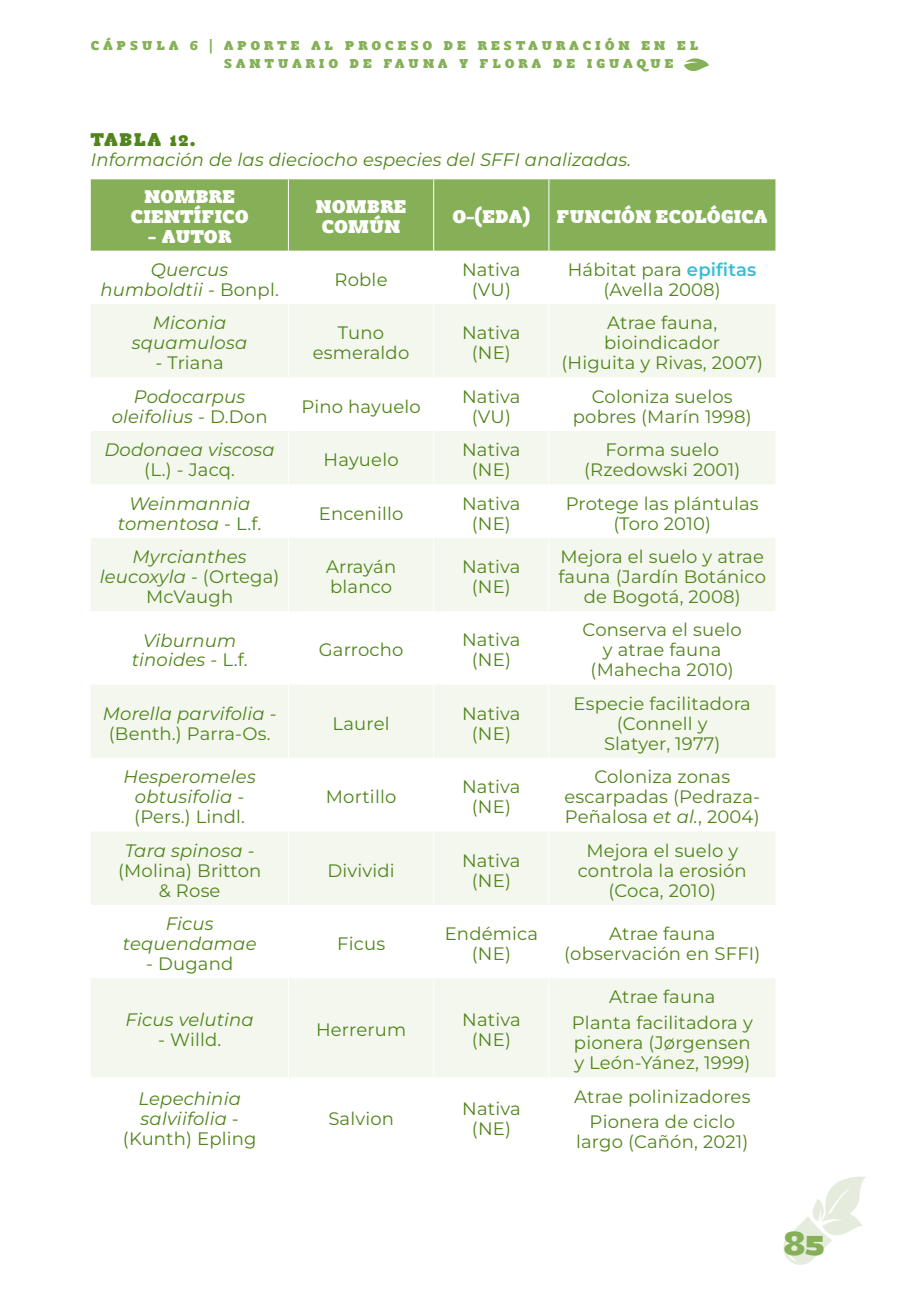
<style>
.page{position:relative;width:908px;height:1304px;background:#fff}
.page>*{position:absolute;margin:0;border:0;box-sizing:border-box;transform-origin:0 0}
.t1{font:36px "Romeral";color:#85b058}
.t2{font:20px/20px "Romeral";letter-spacing:.025em;color:#fff;text-align:center}
.t3{font:20px "Romeral";letter-spacing:.1em;color:#51851b}
.t4{font:18px/20px "Montserrat";letter-spacing:.01em;color:#51851b;text-align:center}
.t5{font:italic 18px/20px "Montserrat";letter-spacing:.01em;color:#51851b;text-align:center}
.t6{font:14px/18px "Romeral";letter-spacing:.3em;color:#85b058}
.s1{font-style:normal}
.s2{font-weight:600;color:#38bed3}
.s3{font-style:italic}
</style>
<div class="page">
<svg style="left:783px;top:1177px;width:82px;height:88px"></svg>
<svg style="left:684px;top:58px;width:24px;height:13px"></svg>
<div style="left:91px;top:179px;width:684px;height:72px;background:#85b058"></div>
<svg style="left:91px;top:304px;width:684px;height:773px;fill:#f3f7ee"></svg>
<hr style="left:288px;top:179px;width:1px;height:72px;background:#fff">
<hr style="left:433px;top:179px;width:1px;height:72px;background:#fff">
<hr style="left:548px;top:179px;width:1px;height:72px;background:#fff">
<hr style="left:288px;top:304px;width:1px;height:73px;background:#fff">
<hr style="left:433px;top:304px;width:1px;height:73px;background:#fff">
<hr style="left:548px;top:304px;width:1px;height:73px;background:#fff">
<hr style="left:288px;top:377px;width:1px;height:54px;background:#fff">
<hr style="left:433px;top:377px;width:1px;height:54px;background:#fff">
<hr style="left:548px;top:377px;width:1px;height:54px;background:#fff">
<hr style="left:288px;top:431px;width:1px;height:53px;background:#fff">
<hr style="left:433px;top:431px;width:1px;height:53px;background:#fff">
<hr style="left:548px;top:431px;width:1px;height:53px;background:#fff">
<hr style="left:288px;top:484px;width:1px;height:54px;background:#fff">
<hr style="left:433px;top:484px;width:1px;height:54px;background:#fff">
<hr style="left:548px;top:484px;width:1px;height:54px;background:#fff">
<hr style="left:288px;top:538px;width:1px;height:73px;background:#fff">
<hr style="left:433px;top:538px;width:1px;height:73px;background:#fff">
<hr style="left:548px;top:538px;width:1px;height:73px;background:#fff">
<hr style="left:288px;top:611px;width:1px;height:74px;background:#fff">
<hr style="left:433px;top:611px;width:1px;height:74px;background:#fff">
<hr style="left:548px;top:611px;width:1px;height:74px;background:#fff">
<hr style="left:288px;top:685px;width:1px;height:73px;background:#fff">
<hr style="left:433px;top:685px;width:1px;height:73px;background:#fff">
<hr style="left:548px;top:685px;width:1px;height:73px;background:#fff">
<hr style="left:288px;top:758px;width:1px;height:73px;background:#fff">
<hr style="left:433px;top:758px;width:1px;height:73px;background:#fff">
<hr style="left:548px;top:758px;width:1px;height:73px;background:#fff">
<hr style="left:288px;top:831px;width:1px;height:74px;background:#fff">
<hr style="left:433px;top:831px;width:1px;height:74px;background:#fff">
<hr style="left:548px;top:831px;width:1px;height:74px;background:#fff">
<hr style="left:288px;top:905px;width:1px;height:73px;background:#fff">
<hr style="left:433px;top:905px;width:1px;height:73px;background:#fff">
<hr style="left:548px;top:905px;width:1px;height:73px;background:#fff">
<hr style="left:288px;top:978px;width:1px;height:99px;background:#fff">
<hr style="left:433px;top:978px;width:1px;height:99px;background:#fff">
<hr style="left:548px;top:978px;width:1px;height:99px;background:#fff">
<p class="t6" style="left:224px;top:37px;width:475px;text-indent:-133px">CÁPSULA 6 | APORTE AL PROCESO DE RESTAURACIÓN EN EL<br>SANTUARIO DE FAUNA Y FLORA DE IGUAQUE</p>
<p class="t3" style="left:91px;top:127px;width:106px">TABLA 12.</p>
<p class="t5" style="left:91px;top:149px;width:542px">Información de las dieciocho especies del SFFI analizadas.</p>
<p class="t2" style="left:131px;top:186px;width:119px">NOMBRE<br>CIENTÍFICO</p>
<p class="t2" style="left:148px;top:226px;width:84px">- AUTOR</p>
<p class="t2" style="left:316px;top:196px;width:92px;text-align:left">NOMBRE<br>COMÚN</p>
<p class="t2" style="left:452px;top:206px;width:79px">O-(EDA)</p>
<p class="t2" style="left:556px;top:206px;width:212px">FUNCIÓN ECOLÓGICA</p>
<p class="t5" style="left:100px;top:259px;width:180px">Quercus humboldtii <span class="s1">- Bonpl.</span></p>
<p class="t4" style="left:334px;top:269px;width:54px">Roble</p>
<p class="t4" style="left:462px;top:259px;width:60px">Nativa (VU)</p>
<p class="t4" style="left:567px;top:259px;width:190px">Hábitat para <span class="s2">epifitas </span>(Avella 2008)</p>
<p class="t5" style="left:132px;top:313px;width:117px">Miconia squamulosa</p>
<p class="t4" style="left:155px;top:353px;width:70px">- Triana</p>
<p class="t4" style="left:313px;top:323px;width:98px">Tuno esmeraldo</p>
<p class="t4" style="left:462px;top:323px;width:60px">Nativa (NE)</p>
<p class="t4" style="left:561px;top:313px;width:203px">Atrae fauna, bioindicador<br>(Higuita y Rivas, 2007)</p>
<p class="t5" style="left:112px;top:386px;width:157px">Podocarpus oleifolius <span class="s1">- D.Don</span></p>
<p class="t4" style="left:301px;top:396px;width:121px">Pino hayuelo</p>
<p class="t4" style="left:462px;top:386px;width:60px">Nativa (VU)</p>
<p class="t4" style="left:572px;top:386px;width:180px">Coloniza suelos pobres (Marín 1998)</p>
<p class="t5" style="left:104px;top:439px;width:172px">Dodonaea viscosa</p>
<p class="t4" style="left:144px;top:459px;width:92px">(L.) - Jacq.</p>
<p class="t4" style="left:323px;top:449px;width:77px">Hayuelo</p>
<p class="t4" style="left:462px;top:439px;width:60px">Nativa (NE)</p>
<p class="t4" style="left:584px;top:439px;width:158px">Forma suelo (Rzedowski 2001)</p>
<p class="t5" style="left:118px;top:493px;width:145px">Weinmannia tomentosa <span class="s1">- L.f.</span></p>
<p class="t4" style="left:319px;top:503px;width:86px">Encenillo</p>
<p class="t4" style="left:462px;top:493px;width:60px">Nativa (NE)</p>
<p class="t4" style="left:565px;top:493px;width:194px">Protege las plántulas (Toro 2010)</p>
<p class="t5" style="left:100px;top:546px;width:181px">Myrcianthes leucoxyla <span class="s1">- (Ortega)<br>McVaugh</span></p>
<p class="t4" style="left:326px;top:556px;width:72px;text-align:left">Arrayán blanco</p>
<p class="t4" style="left:462px;top:556px;width:60px">Nativa (NE)</p>
<p class="t4" style="left:558px;top:546px;width:209px">Mejora el suelo y atrae fauna (Jardín Botánico de Bogotá, 2008)</p>
<p class="t5" style="left:132px;top:630px;width:117px">Viburnum tinoides <span class="s1">- L.f.</span></p>
<p class="t4" style="left:318px;top:640px;width:86px">Garrocho</p>
<p class="t4" style="left:462px;top:630px;width:60px">Nativa (NE)</p>
<p class="t4" style="left:582px;top:620px;width:161px">Conserva el suelo y atrae fauna (Mahecha 2010)</p>
<p class="t4" style="left:103px;top:703px;width:175px"><span class="s3">Morella parvifolia</span> - (Benth.) Parra-Os.</p>
<p class="t4" style="left:332px;top:713px;width:58px">Laurel</p>
<p class="t4" style="left:462px;top:703px;width:60px">Nativa (NE)</p>
<p class="t4" style="left:573px;top:693px;width:179px">Especie facilitadora (Connell y<br>Slatyer, 1977)</p>
<p class="t5" style="left:123px;top:766px;width:134px">Hesperomeles obtusifolia <span class="s1">- (Pers.) Lindl.</span></p>
<p class="t4" style="left:326px;top:786px;width:72px">Mortillo</p>
<p class="t4" style="left:462px;top:776px;width:60px">Nativa (NE)</p>
<p class="t4" style="left:564px;top:766px;width:197px">Coloniza zonas escarpadas (Pedraza-<br>Peñalosa <span class="s3">et al.</span>, 2004)</p>
<p class="t4" style="left:118px;top:840px;width:145px"><span class="s3">Tara spinosa</span> - (Molina) Britton &amp; Rose</p>
<p class="t5" style="left:123px;top:913px;width:135px">Ficus tequendamae</p>
<p class="t4" style="left:146px;top:953px;width:89px">- Dugand</p>
<p class="t5" style="left:125px;top:1009px;width:130px">Ficus velutina</p>
<p class="t4" style="left:158px;top:1029px;width:65px">- Willd.</p>
<p class="t5" style="left:123px;top:1089px;width:135px">Lepechinia salviifolia <span class="s1">- (Kunth) Epling</span></p>
<p class="t4" style="left:327px;top:860px;width:69px">Divividi</p>
<p class="t4" style="left:462px;top:850px;width:60px">Nativa (NE)</p>
<p class="t4" style="left:577px;top:840px;width:170px">Mejora el suelo y controla la erosión (Coca, 2010)</p>
<p class="t4" style="left:337px;top:933px;width:49px">Ficus</p>
<p class="t4" style="left:444px;top:923px;width:95px">Endémica (NE)</p>
<p class="t4" style="left:564px;top:923px;width:198px">Atrae fauna (observación en SFFI)</p>
<p class="t4" style="left:316px;top:1019px;width:92px">Herrerum</p>
<p class="t4" style="left:462px;top:1009px;width:60px">Nativa (NE)</p>
<p class="t4" style="left:328px;top:1109px;width:67px">Salvion</p>
<p class="t4" style="left:462px;top:1098px;width:60px">Nativa (NE)</p>
<p class="t4" style="left:571px;top:984px;width:182px;line-height:25.6px">Atrae fauna<br>Planta facilitadora y</p>
<p class="t4" style="left:573px;top:1032px;width:178px;text-align:left">pionera (Jørgensen y León-Yánez, 1999)</p>
<p class="t4" style="left:574px;top:1083px;width:178px;line-height:25.6px">Atrae polinizadores<br>Pionera de ciclo</p>
<p class="t4" style="left:576px;top:1131px;width:174px">largo (Cañón, 2021)</p>
<h1 class="t1" style="left:783px;top:1222px;width:42px">85</h1>
</div>
